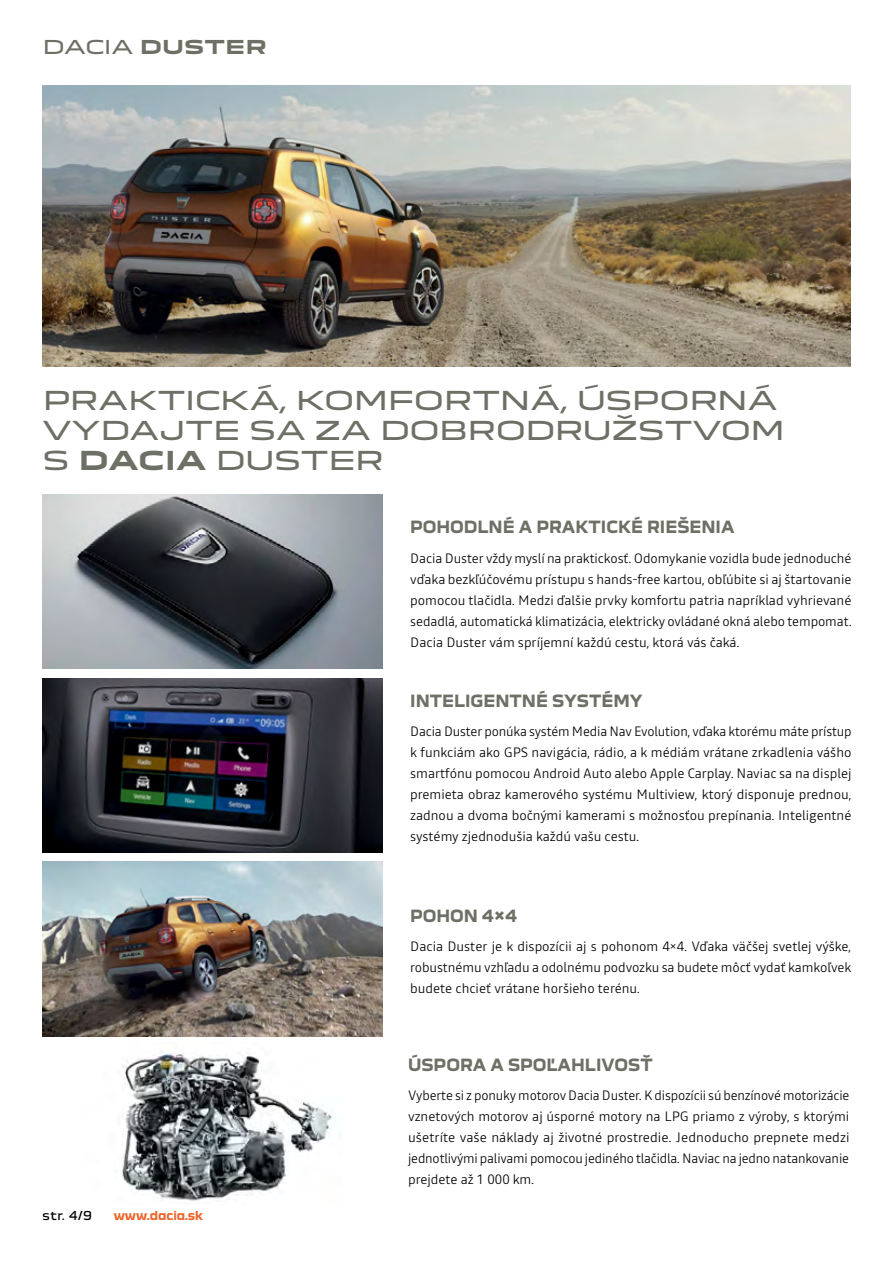
<style>
.page{position:relative;width:893px;height:1263px;background:#fff}
.page>*{position:absolute;margin:0;border:0;box-sizing:border-box;transform-origin:0 0}
.t1{font:25.5px/30px "Dacia Block Extended";letter-spacing:-.035em;color:#6d7065}
.t2{font:700 18.75px "Dacia Block Extended";color:#6d7065}
.t3{font:700 16.5px "Dacia Block";color:#6d7065}
.t4{font:300 13.5px/21px "Read";color:#000;text-align:justify}
.t5{font:700 12px "Dacia Block";color:#ec652a}
.t6{font:12px "Dacia Block";color:#000}
.s1{font-weight:400}
.s2{font-weight:700}
</style>
<div class="page">
<img style="left:43px;top:678px;width:340px;height:174px">
<img style="left:43px;top:862px;width:340px;height:174px">
<img style="left:121px;top:1051px;width:212px;height:150px">
<img style="left:43px;top:494px;width:340px;height:175px">
<img style="left:43px;top:85px;width:807px;height:281px">
<h2 class="t2" style="left:43px;top:37px;width:226px"><span class="s1">DACIA</span> DUSTER</h2>
<h1 class="t1" style="left:43px;top:386px;width:744px">PRAKTICKÁ, KOMFORTNÁ, ÚSPORNÁ<br>VYDAJTE SA ZA DOBRODRUŽSTVOM<br>S <span class="s2">DACIA</span> DUSTER</h1>
<p class="t3" style="left:410px;top:518px;width:326px">POHODLNÉ A PRAKTICKÉ RIEŠENIA</p>
<p class="t4" style="left:410px;top:548px;width:443px">Dacia Duster vždy myslí na praktickosť. Odomykanie vozidla bude jednoduché vďaka bezkľúčovému prístupu s hands-free kartou, obľúbite si aj štartovanie pomocou tlačidla. Medzi ďalšie prvky komfortu patria napríklad vyhrievané sedadlá, automatická klimatizácia, elektricky ovládané okná alebo tempomat.<br>Dacia Duster vám spríjemní každú cestu, ktorá vás čaká.</p>
<p class="t3" style="left:410px;top:691px;width:234px">INTELIGENTNÉ SYSTÉMY</p>
<p class="t4" style="left:410px;top:721px;width:443px">Dacia Duster ponúka systém Media Nav Evolution, vďaka ktorému máte prístup k funkciám ako GPS navigácia, rádio, a k médiám vrátane zrkadlenia vášho smartfónu pomocou Android Auto alebo Apple Carplay. Naviac sa na displej premieta obraz kamerového systému Multiview, ktorý disponuje prednou, zadnou a dvoma bočnými kamerami s možnosťou prepínania. Inteligentné systémy zjednodušia každú vašu cestu.</p>
<p class="t3" style="left:410px;top:906px;width:108px">POHON 4×4</p>
<p class="t4" style="left:410px;top:936px;width:443px">Dacia Duster je k dispozícii aj s pohonom 4×4. Vďaka väčšej svetlej výške, robustnému vzhľadu a odolnému podvozku sa budete môcť vydať kamkoľvek budete chcieť vrátane horšieho terénu.</p>
<p class="t6" style="left:43px;top:1206px;width:51px">str. 4/9</p>
<p class="t5" style="left:114px;top:1209px;width:91px">www.dacia.sk</p>
<p class="t3" style="left:408px;top:1055px;width:246px">ÚSPORA A SPOĽAHLIVOSŤ</p>
<p class="t4" style="left:408px;top:1085px;width:443px">Vyberte si z ponuky motorov Dacia Duster. K dispozícii sú benzínové motorizácie vznetových motorov aj úsporné motory na LPG priamo z výroby, s ktorými ušetríte vaše náklady aj životné prostredie. Jednoducho prepnete medzi jednotlivými palivami pomocou jediného tlačidla. Naviac na jedno natankovanie prejdete až 1 000 km.</p>
</div>
